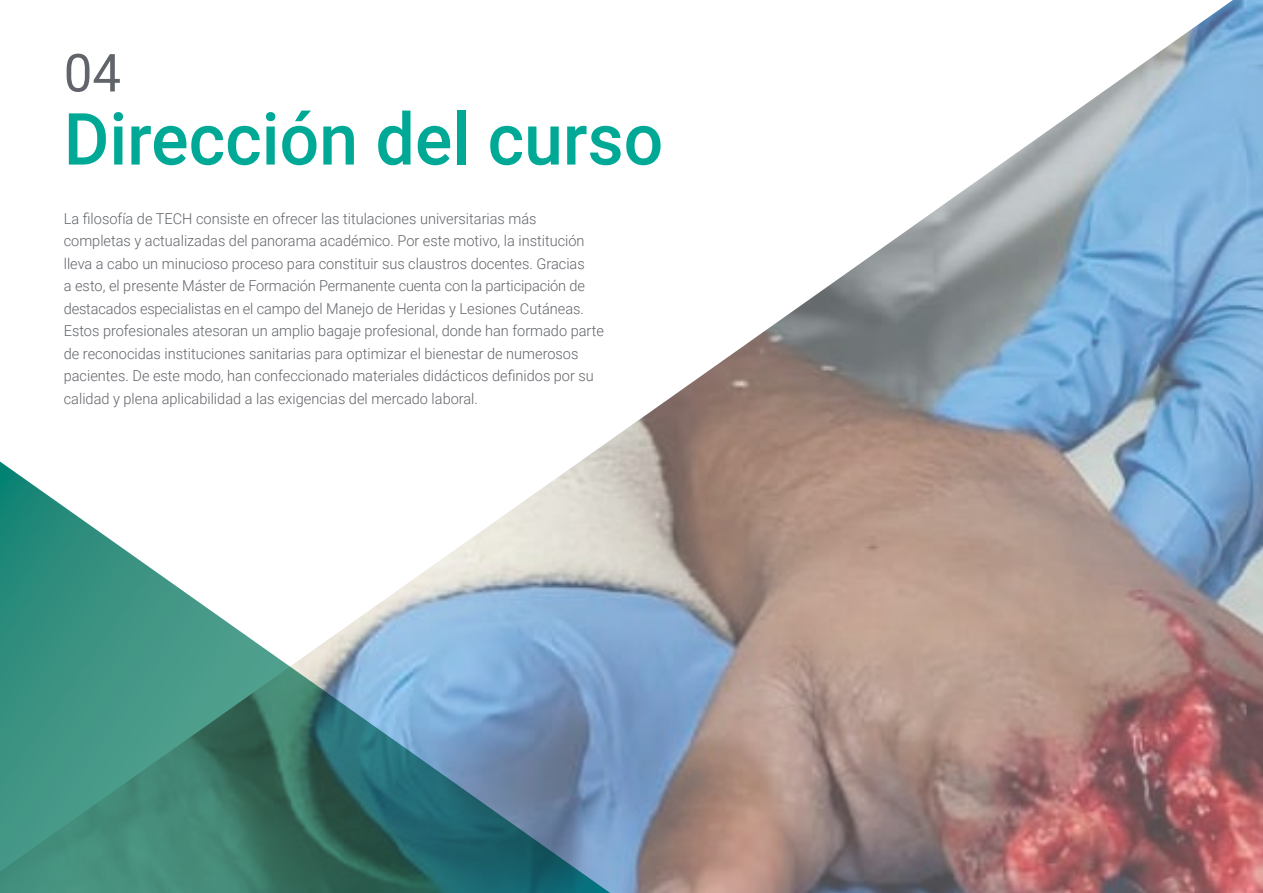
<style>
.page{position:relative;width:1263px;height:893px;background:#fff}
.page>*{position:absolute;margin:0;border:0;box-sizing:border-box;transform-origin:0 0}
.t1{font:500 72px "Roboto";color:#00a996}
.t2{font:52.5px "Roboto";color:#61646a}
.t3{font:300 15px/22.5px "Roboto";color:#61646a}
</style>
<div class="page">
<img style="left:602px;top:0;width:661px;height:893px">
<svg style="left:0;top:446px;width:640px;height:447px"></svg>
<h2 class="t2" style="left:64px;top:36px;width:59px">04</h2>
<h1 class="t1" style="left:64px;top:89px;width:601px">Dirección del curso</h1>
<p class="t3" style="left:64px;top:207px;width:542px">La filosofía de TECH consiste en ofrecer las titulaciones universitarias más completas y actualizadas del panorama académico. Por este motivo, la institución lleva a cabo un minucioso proceso para constituir sus claustros docentes. Gracias<br>a esto, el presente Máster de Formación Permanente cuenta con la participación de destacados especialistas en el campo del Manejo de Heridas y Lesiones Cutáneas.<br>Estos profesionales atesoran un amplio bagaje profesional, donde han formado parte de reconocidas instituciones sanitarias para optimizar el bienestar de numerosos pacientes. De este modo, han confeccionado materiales didácticos definidos por su calidad y plena aplicabilidad a las exigencias del mercado laboral.</p>
</div>
